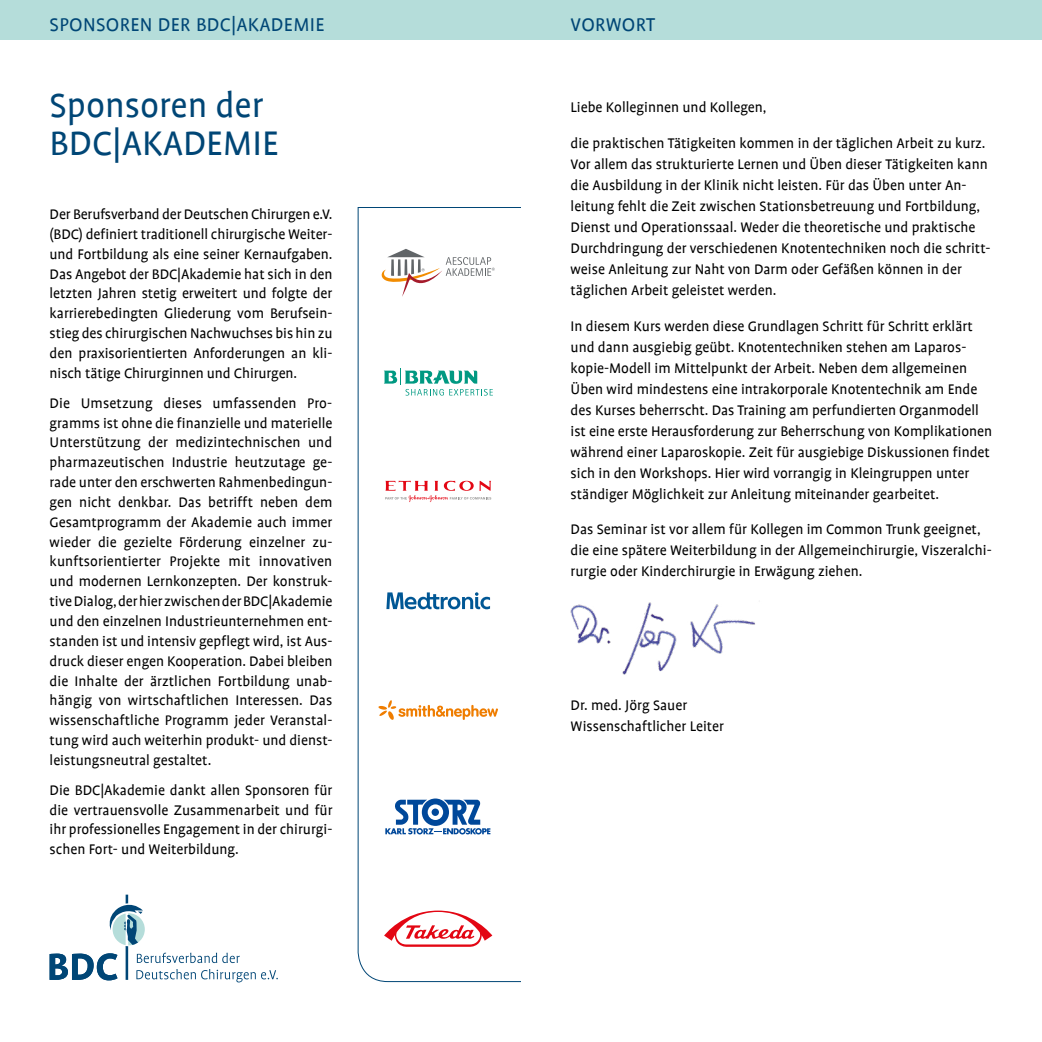
<style>
.page{position:relative;width:1042px;height:1042px;background:#fff}
.page>*{position:absolute;margin:0;border:0;box-sizing:border-box;transform-origin:0 0}
.t1{font:38.5px/38.5px "Profile";color:#004676}
.Head_blauer_Kasten{font:21px "Profile";letter-spacing:.015em;color:#004676}
.Absatzformat_2{font:15.75px/19.8px "Profile";color:#000}
</style>
<div class="page">
<div style="left:0;top:0;width:1042px;height:40px;background:#b5ddda"></div>
<svg style="left:357px;top:207px;width:164px;height:775px"></svg>
<svg style="left:50px;top:894px;width:228px;height:88px"></svg>
<svg style="left:384px;top:910px;width:108px;height:37px"></svg>
<svg style="left:385px;top:798px;width:105px;height:36px"></svg>
<svg style="left:378px;top:700px;width:120px;height:20px"></svg>
<svg style="left:385px;top:481px;width:106px;height:21px"></svg>
<svg style="left:386px;top:592px;width:104px;height:17px"></svg>
<svg style="left:379px;top:249px;width:116px;height:48px"></svg>
<svg style="left:384px;top:369px;width:109px;height:26px"></svg>
<img style="left:570px;top:602px;width:185px;height:73px">
<p class="Head_blauer_Kasten" style="left:50px;top:14px;width:276px">SPONSOREN DER BDC|AKADEMIE</p>
<p class="t1" style="left:50px;top:86px;width:230px">Sponsoren der<br>BDC|AKADEMIE</p>
<p class="Absatzformat_2" style="left:50px;top:204px;width:284px;text-align:justify">Der Berufsverband der Deutschen Chirurgen e.V. (BDC) definiert traditionell chirurgische Weiter&shy;und Fortbildung als eine seiner Kernaufgaben.<br>Das Angebot der BDC|Akademie hat sich in den letzten Jahren stetig erweitert und folgte der karrierebedingten Gliederung vom Berufsein&shy;stieg des chirurgischen Nachwuchses bis hin zu den praxisorientierten Anforderungen an kli&shy;nisch tätige Chirurginnen und Chirurgen.</p>
<p class="Absatzformat_2" style="left:50px;top:393px;width:284px;text-align:justify">Die Umsetzung dieses umfassenden Pro&shy;gramms ist ohne die finanzielle und materielle Unterstützung der medizintechnischen und pharmazeutischen Industrie heutzutage ge&shy;rade unter den erschwerten Rahmenbedingun&shy;gen nicht denkbar. Das betrifft neben dem Gesamtprogramm der Akademie auch immer wieder die gezielte Förderung einzelner zu&shy;kunftsorientierter Projekte mit innovativen und modernen Lernkonzepten. Der konstruk&shy;tive Dialog, der hier zwischen der BDC|Akademie und den einzelnen Industrieunternehmen ent&shy;standen ist und intensiv gepflegt wird, ist Aus&shy;druck dieser engen Kooperation. Dabei bleiben die Inhalte der ärztlichen Fortbildung unab&shy;hängig von wirtschaftlichen Interessen. Das wissenschaftliche Programm jeder Veranstal&shy;tung wird auch weiterhin produkt- und dienst&shy;leistungsneutral gestaltet.</p>
<p class="Absatzformat_2" style="left:50px;top:780px;width:284px;text-align:justify">Die BDC|Akademie dankt allen Sponsoren für die vertrauensvolle Zusammenarbeit und für ihr professionelles Engagement in der chirurgi&shy;schen Fort- und Weiterbildung.</p>
<p class="Head_blauer_Kasten" style="left:570px;top:14px;width:86px">VORWORT</p>
<p class="Absatzformat_2" style="left:570px;top:97px;width:197px">Liebe Kolleginnen und Kollegen,</p>
<p class="Absatzformat_2" style="left:570px;top:132px;width:421px;line-height:21px">die praktischen Tätigkeiten kommen in der täglichen Arbeit zu kurz.<br>Vor allem das strukturierte Lernen und Üben dieser Tätigkeiten kann die Ausbildung in der Klinik nicht leisten. Für das Üben unter An&shy;leitung fehlt die Zeit zwischen Stationsbetreuung und Fortbildung, Dienst und Operationssaal. Weder die theoretische und praktische Durchdringung der verschiedenen Knotentechniken noch die schritt&shy;weise Anleitung zur Naht von Darm oder Gefäßen können in der täglichen Arbeit geleistet werden.</p>
<p class="Absatzformat_2" style="left:570px;top:315px;width:423px;line-height:21px">In diesem Kurs werden diese Grundlagen Schritt für Schritt erklärt und dann ausgiebig geübt. Knotentechniken stehen am Laparos&shy;kopie-Modell im Mittelpunkt der Arbeit. Neben dem allgemeinen Üben wird mindestens eine intrakorporale Knotentechnik am Ende des Kurses beherrscht. Das Training am perfundierten Organmodell ist eine erste Herausforderung zur Beherrschung von Komplikationen während einer Laparoskopie. Zeit für ausgiebige Diskussionen findet sich in den Workshops. Hier wird vorrangig in Kleingruppen unter ständiger Möglichkeit zur Anleitung miteinander gearbeitet.</p>
<p class="Absatzformat_2" style="left:570px;top:519px;width:423px;line-height:21px">Das Seminar ist vor allem für Kollegen im Common Trunk geeignet, die eine spätere Weiterbildung in der Allgemeinchirurgie, Viszeralchi&shy;rurgie oder Kinderchirurgie in Erwägung ziehen.</p>
<p class="Absatzformat_2" style="left:570px;top:695px;width:118px">Dr. med. Jörg Sauer</p>
<p class="Absatzformat_2" style="left:570px;top:716px;width:155px">Wissenschaftlicher Leiter</p>
</div>
